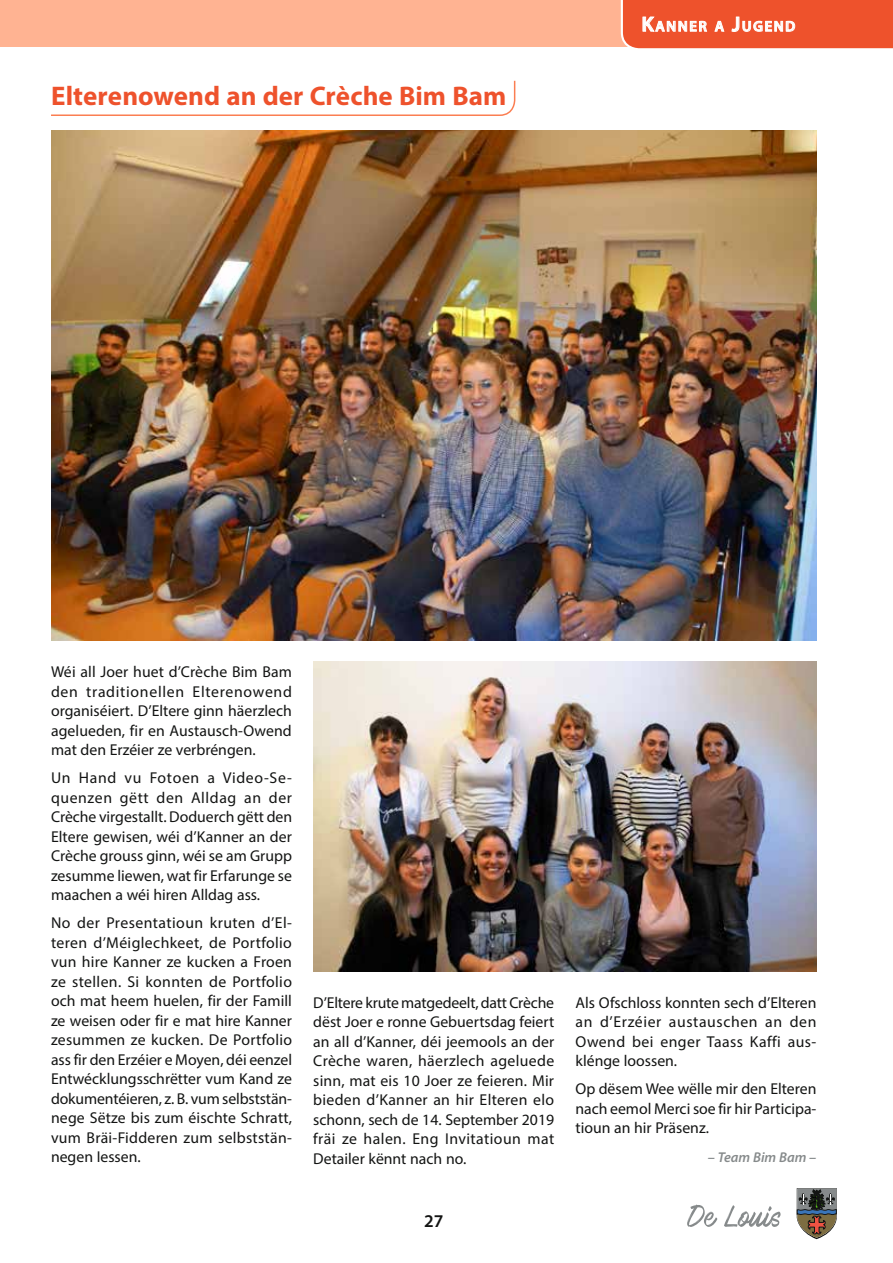
<style>
.page{position:relative;width:893px;height:1263px;background:#fff}
.page>*{position:absolute;margin:0;border:0;box-sizing:border-box;transform-origin:0 0}
.Titel_GROUSS_ALL_Spa{font:700 27px "Myriad Pro";color:#ee522c}
.t1{font:600 18px "Myriad Pro";color:#131413}
.BodyTXT_Block_DE{font:15.75px/19.5px "Myriad Pro";color:#131413;text-align:justify}
.t2{font:600 14.7px "Myriad Pro";letter-spacing:.105em;color:#fff}
.Body_AUTEUR{font:italic 600 14.25px "Myriad Pro";color:#868a8b}
.s1{font-size:21px}
</style>
<div class="page">
<svg style="left:51px;top:80px;width:465px;height:36px"></svg>
<img style="left:51px;top:131px;width:766px;height:509px">
<img style="left:313px;top:662px;width:504px;height:309px">
<svg style="left:797px;top:1188px;width:40px;height:51px;background:#777169"></svg>
<svg style="left:687px;top:1204px;width:30px;height:23px"></svg>
<svg style="left:724px;top:1205px;width:57px;height:22px"></svg>
<div style="left:0;top:0;width:893px;height:47px;background:#ffb392"></div>
<svg style="left:620px;top:0;width:273px;height:49px;background:#ef5f3b"></svg>
<p class="Titel_GROUSS_ALL_Spa" style="left:51px;top:79px;width:457px">Elterenowend an der Crèche Bim Bam</p>
<p class="t2" style="left:642px;top:17px;width:155px"><span class="s1">K</span>ANNER A <span class="s1">J</span>UGEND</p>
<p class="BodyTXT_Block_DE" style="left:51px;top:662px;width:242px">Wéi all Joer huet d’Crèche Bim Bam den traditionellen Elterenowend organiséiert. D’Eltere ginn häerzlech agelueden, fir en Austausch-Owend mat den Erzéier ze verbréngen.</p>
<p class="BodyTXT_Block_DE" style="left:51px;top:768px;width:243px">Un Hand vu Fotoen a Video-Se&shy;quenzen gëtt den Alldag an der Crèche virgestallt. Doduerch gëtt den Eltere gewisen, wéi d’Kanner an der Crèche grouss ginn, wéi se am Grupp zesumme liewen, wat fir Erfarunge se maachen a wéi hiren Alldag ass.</p>
<p class="BodyTXT_Block_DE" style="left:51px;top:913px;width:243px">No der Presentatioun kruten d’El&shy;teren d’Méiglechkeet, de Portfolio vun hire Kanner ze kucken a Froen ze stellen. Si konnten de Portfolio och mat heem huelen, fir der Famill ze weisen oder fir e mat hire Kanner zesummen ze kucken. De Portfolio ass fir den Erzéier e Moyen, déi eenzel Entwécklungsschrëtter vum Kand ze dokumentéieren, z. B. vum selbststän&shy;nege Sëtze bis zum éischte Schratt, vum Bräi-Fidderen zum selbststän&shy;negen Iessen.</p>
<p class="BodyTXT_Block_DE" style="left:313px;top:992px;width:243px">D’Eltere krute matgedeelt, datt Crèche dëst Joer e ronne Gebuertsdag feiert an all d’Kanner, déi jeemools an der Crèche waren, häerzlech ageluede sinn, mat eis 10 Joer ze feieren. Mir bieden d’Kanner an hir Elteren elo schonn, sech de 14. September 2019 fräi ze halen. Eng Invitatioun mat Detailer kënnt nach no.</p>
<p class="BodyTXT_Block_DE" style="left:575px;top:992px;width:242px">Als Ofschloss konnten sech d’Elteren an d’Erzéier austauschen an den Owend bei enger Taass Kaffi aus&shy;klénge loossen.</p>
<p class="BodyTXT_Block_DE" style="left:575px;top:1079px;width:242px">Op dësem Wee wëlle mir den Elteren nach eemol Merci soe fir hir Participa&shy;tioun an hir Präsenz.</p>
<p class="Body_AUTEUR" style="left:708px;top:1148px;width:110px">– Team Bim Bam –</p>
<p class="t1" style="left:424px;top:1209px;width:21px">27</p>
</div>
